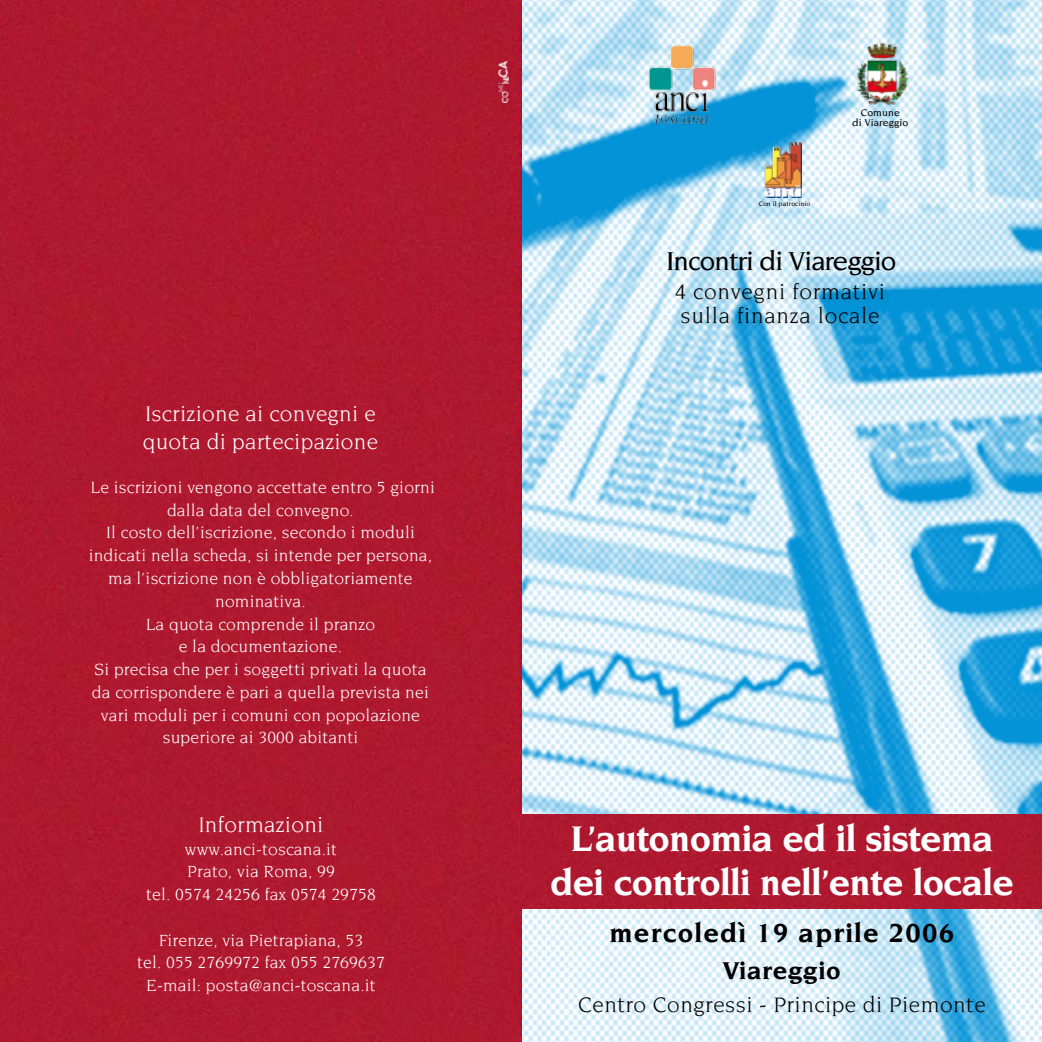
<style>
.page{position:relative;width:1042px;height:1042px;background:#fff}
.page>*{position:absolute;margin:0;border:0;box-sizing:border-box;transform-origin:0 0}
.t1{font:700 38.5px/43.8px "Novarese";letter-spacing:-.02em;color:#fff;text-align:center}
.t2{font:700 28px "Novarese";letter-spacing:.04em;color:#000}
.t3{font:500 28px "Novarese";letter-spacing:-.03em;color:#000}
.t4{font:700 26.25px "Novarese";letter-spacing:.02em;color:#000}
.t5{font:22.75px/24.5px "Novarese";letter-spacing:.03em;color:#000}
.t6{font:22.75px/28px "Novarese";letter-spacing:.01em;color:#fff}
.t7{font:17.5px/22.8px "Novarese";letter-spacing:.01em;color:#fff;text-align:center}
.t8{font:500 10.5px/9.8px "Novarese";letter-spacing:.01em;color:#000;text-align:center}
.t9{font:500 7px "Novarese";letter-spacing:.01em;color:#000}
</style>
<div class="page">
<img style="left:522px;top:0;width:520px;height:1042px">
<div style="left:0;top:0;width:522px;height:1042px;background:#af182f"></div>
<img style="left:498px;top:62px;width:10px;height:40px">
<img style="left:644px;top:46px;width:77px;height:82px">
<div style="left:519px;top:815px;width:523px;height:93px;background:#af182f"></div>
<img style="left:853px;top:38px;width:57px;height:68px">
<img style="left:764px;top:142px;width:37px;height:55px">
<div style="left:677px;top:280px;width:215px;height:51px;background:#000;opacity:.13"></div>
<h3 class="t6" style="left:143px;top:399px;width:237px">Iscrizione ai convegni e quota di partecipazione</h3>
<p class="t7" style="left:89px;top:476px;width:348px">Le iscrizioni vengono accettate entro 5 giorni dalla data del convegno.<br>Il costo dell’iscrizione, secondo i moduli indicati nella scheda, si intende per persona, ma l’iscrizione non è obbligatoriamente nominativa.<br>La quota comprende il pranzo<br>e la documentazione.<br>Si precisa che per i soggetti privati la quota da corrispondere è pari a quella prevista nei vari moduli per i comuni con popolazione superiore ai 3000 abitanti</p>
<h3 class="t6" style="left:198px;top:810px;width:127px">Informazioni</h3>
<p class="t7" style="left:146px;top:837px;width:231px">www.anci-toscana.it<br>Prato, via Roma, 99<br>tel. 0574 24256 fax 0574 29758</p>
<p class="t7" style="left:137px;top:928px;width:249px">Firenze, via Pietrapiana, 53<br>tel. 055 2769972 fax 055 2769637<br>E-mail: posta@anci-toscana.it</p>
<p class="t9" style="left:758px;top:200px;width:53px">Con il patrocinio</p>
<p class="t8" style="left:852px;top:108px;width:58px">Comune<br>di Viareggio</p>
<h2 class="t3" style="left:666px;top:245px;width:232px">Incontri di Viareggio</h2>
<h3 class="t5" style="left:675px;top:279px;width:212px">4 convegni formativi sulla finanza locale</h3>
<h1 class="t1" style="left:550px;top:816px;width:465px">L’autonomia ed il sistema dei controlli nell’ente locale</h1>
<h2 class="t2" style="left:609px;top:917px;width:346px">mercoledì 19 aprile 2006</h2>
<h3 class="t4" style="left:723px;top:955px;width:119px">Viareggio</h3>
<h3 class="t5" style="left:578px;top:992px;width:409px">Centro Congressi - Principe di Piemonte</h3>
</div>
